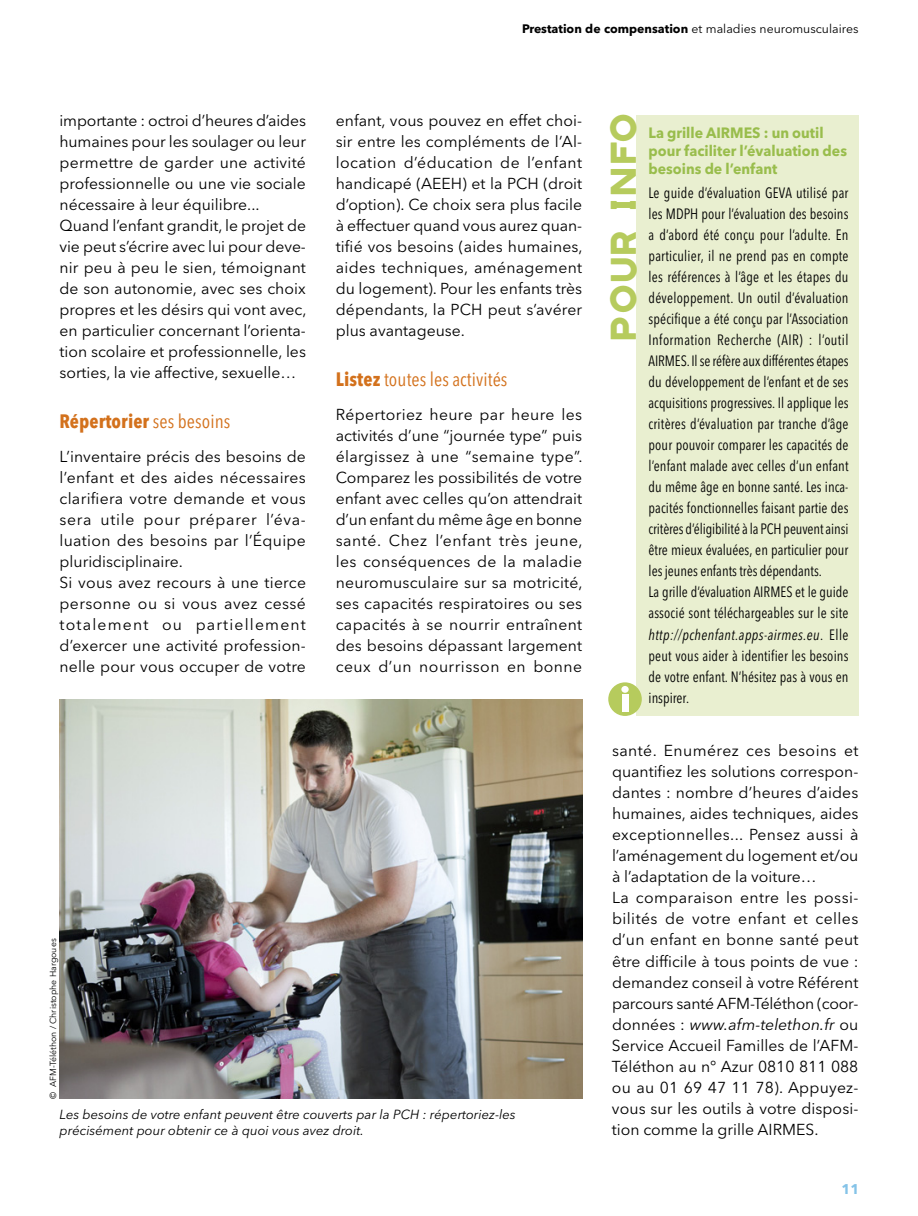
<style>
.page{position:relative;width:918px;height:1216px;background:#fff}
.page>*{position:absolute;margin:0;border:0;box-sizing:border-box;transform-origin:0 0}
.t1{font:700 28px "AFM Telethon";letter-spacing:.1em;color:#b6cb5d}
.t2{font:condensed 19.25px "Avenir Next LT Pro";letter-spacing:.005em;color:#d3711c}
.t3{font:700 condensed 19.25px "Avenir Next LT Pro";letter-spacing:.005em;color:#d3711c}
.t4{font:15.75px/21px "Avenir Next LT Pro";color:#000}
.t5{font:15.75px/21px "Avenir Next LT Pro";letter-spacing:.02em;color:#000}
.t6{font:condensed 14.88px/21px "Avenir Next LT Pro";letter-spacing:.005em;color:#000;scale:.95 1}
.t7{font:700 14.88px/17.8px "Avenir Next LT Pro";color:#99bd4c;scale:.95 1}
.t8{font:700 14px "Avenir Next LT Pro";color:#85c3e8}
.t9{font:italic 13.12px/15.8px "Avenir Next LT Pro";color:#000}
.t10{font:12.25px "Avenir Next LT Pro";color:#000}
.t11{font:8.75px "Avenir Next LT Pro";color:#000}
.s1{font-weight:700}
.s2{font-weight:400}
.s3{font-style:italic}
</style>
<div class="page">
<div style="left:616px;top:115px;width:242px;height:601px;background:#e9efd0"></div>
<div style="left:603px;top:114px;width:33px;height:616px;background:#fff"></div>
<div style="left:608px;top:682px;width:34px;height:34px;background:#b6cb5d;border-radius:50%"></div>
<div style="left:621px;top:686px;width:8px;height:6px;background:#fff;border-radius:50%"></div>
<div style="left:622px;top:694px;width:6px;height:18px;background:#fff"></div>
<img style="left:60px;top:700px;width:522px;height:398px">
<p class="t10" style="left:522px;top:23px;width:338px"><span class="s1">Prestation de compensation</span> et maladies neuromusculaires</p>
<p class="t4" style="left:60px;top:111px;width:248px">importante : octroi d’heures d’aides humaines pour les soulager ou leur permettre de garder une activité professionnelle ou une vie sociale nécessaire à leur équilibre...<br>Quand l’enfant grandit, le projet de vie peut s’écrire avec lui pour deve&shy;nir peu à peu le sien, témoignant de son autonomie, avec ses choix propres et les désirs qui vont avec, en particulier concernant l’orienta&shy;tion scolaire et professionnelle, les sorties, la vie affective, sexuelle…</p>
<p class="t3" style="left:60px;top:413px;width:172px">Répertorier <span class="s2">ses besoins</span></p>
<p class="t5" style="left:60px;top:447px;width:248px">L’inventaire précis des besoins de l’enfant et des aides nécessaires clarifiera votre demande et vous sera utile pour préparer l’éva&shy;luation des besoins par l’Équipe pluridisciplinaire.<br>Si vous avez recours à une tierce personne ou si vous avez cessé totalement ou partiellement d’exercer une activité profession&shy;nelle pour vous occuper de votre</p>
<p class="t4" style="left:336px;top:111px;width:248px;text-align:justify">enfant, vous pouvez en effet choi&shy;sir entre les compléments de l’Al&shy;location d’éducation de l’enfant handicapé (AEEH) et la PCH (droit d’option). Ce choix sera plus facile à effectuer quand vous aurez quan&shy;tifié vos besoins (aides humaines, aides techniques, aménagement du logement). Pour les enfants très dépendants, la PCH peut s’avérer plus avantageuse.</p>
<p class="t2" style="left:336px;top:371px;width:173px"><span class="s1">Listez</span> toutes les activités</p>
<p class="t4" style="left:336px;top:405px;width:248px;text-align:justify">Répertoriez heure par heure les activités d’une “journée type” puis élargissez à une “semaine type”.<br>Comparez les possibilités de votre enfant avec celles qu’on attendrait d’un enfant du même âge en bonne santé. Chez l’enfant très jeune, les conséquences de la maladie neuromusculaire sur sa motricité, ses capacités respiratoires ou ses capacités à se nourrir entraînent des besoins dépassant largement ceux d’un nourrisson en bonne</p>
<h1 class="t1" style="left:613px;top:339px;width:227px;rotate:-90deg">pour info</h1>
<p class="t7" style="left:648px;top:125px;width:210px">La grille AIRMES : un outil pour faciliter l’évaluation des besoins de l’enfant</p>
<p class="t6" style="left:648px;top:184px;width:212px">Le guide d’évaluation GEVA utilisé par les MDPH pour l’évaluation des besoins a d’abord été conçu pour l’adulte. En particulier, il ne prend pas en compte les références à l’âge et les étapes du développement. Un outil d’évaluation spécifique a été conçu par l’Association Information Recherche (AIR) : l’outil AIRMES. Il se réfère aux différentes étapes du développement de l’enfant et de ses acquisitions progressives. Il applique les critères d’évaluation par tranche d’âge pour pouvoir comparer les capacités de l’enfant malade avec celles d’un enfant du même âge en bonne santé. Les inca&shy;pacités fonctionnelles faisant partie des critères d’éligibilité à la PCH peuvent ainsi être mieux évaluées, en particulier pour les jeunes enfants très dépendants.<br>La grille d’évaluation AIRMES et le guide associé sont téléchargeables sur le site <span class="s3">http://pchenfant.apps-airmes.eu</span>. Elle peut vous aider à identifier les besoins de votre enfant. N’hésitez pas à vous en inspirer.</p>
<p class="t11" style="left:50px;top:1098px;width:161px;rotate:-90deg">© AFM-Téléthon / Christophe Hargoues</p>
<p class="t9" style="left:60px;top:1107px;width:458px">Les besoins de votre enfant peuvent être couverts par la PCH : répertoriez-les précisément pour obtenir ce à quoi vous avez droit.</p>
<p class="t4" style="left:612px;top:741px;width:248px">santé. Enumérez ces besoins et quantifiez les solutions correspon&shy;dantes : nombre d’heures d’aides humaines, aides techniques, aides exceptionnelles... Pensez aussi à l’aménagement du logement et/ou à l’adaptation de la voiture…<br>La comparaison entre les possi&shy;bilités de votre enfant et celles d’un enfant en bonne santé peut être difficile à tous points de vue : demandez conseil à votre Référent parcours santé AFM-Téléthon (coor&shy;données : <span class="s3">www.afm-telethon.fr</span> ou Service Accueil Familles de l’AFM-Téléthon au n° Azur 0810 811 088 ou au 01 69 47 11 78). Appuyez&shy;vous sur les outils à votre disposi&shy;tion comme la grille AIRMES.</p>
<p class="t8" style="left:841px;top:1183px;width:20px">11</p>
</div>
